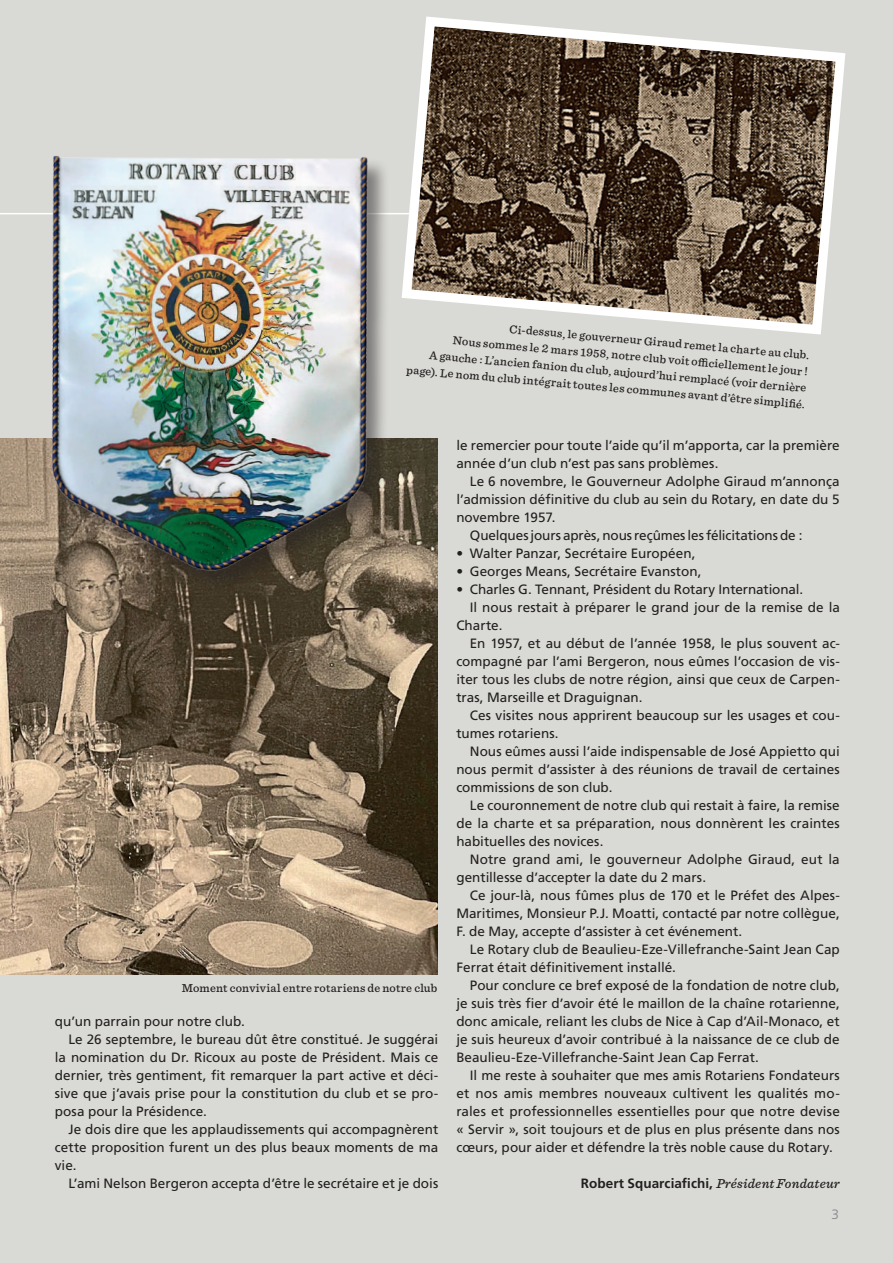
<style>
.page{position:relative;width:893px;height:1263px;background:#d9d9d5}
.page>*{position:absolute;margin:0;border:0;box-sizing:border-box;transform-origin:0 0}
.t1{font:13.5px/18px "Frutiger LT Std";color:#231f20}
.t2{font:700 13.5px "Frutiger LT Std";color:#231f20}
.t3{font:300 13.5px "Frutiger LT Std";color:#808285}
.t4{font:500 12px/16.5px "Sentinel";letter-spacing:.015em;color:#231f20;text-align:right}
.s1{font-family:"Sentinel";font-weight:500;font-style:italic}
</style>
<div class="page">
<img style="left:0;top:439px;width:437px;height:535px">
<svg style="left:397px;top:16px;width:449px;height:319px"></svg>
<div style="left:51px;top:156px;width:339px;height:438px;background:#231f20;opacity:.5"></div>
<img style="left:46px;top:155px;width:330px;height:436px">
<p class="t4" style="left:412px;top:311px;width:402px;rotate:5deg">Ci-dessus, le gouverneur Giraud remet la charte au club.<br>Nous sommes le 2 mars 1958, notre club voit offi ciellement le jour !<br>A gauche : L’ancien fanion du club, aujourd’hui remplacé (voir dernière page). Le nom du club intégrait toutes les communes avant d’être simplifi é.</p>
<p class="t4" style="left:182px;top:979px;width:257px">Moment convivial entre rotariens de notre club</p>
<p class="t1" style="left:55px;top:1012px;width:192px">qu’un parrain pour notre club.</p>
<p class="t1" style="left:68px;top:1030px;width:371px">Le 26 septembre, le bureau dût être constitué. Je suggérai</p>
<p class="t1" style="left:55px;top:1048px;width:385px">la nomination du Dr. Ricoux au poste de Président. Mais ce</p>
<p class="t1" style="left:55px;top:1066px;width:385px">dernier, très gentiment, fit remarquer la part active et déci-</p>
<p class="t1" style="left:55px;top:1084px;width:385px">sive que j’avais prise pour la constitution du club et se pro-</p>
<p class="t1" style="left:55px;top:1102px;width:154px">posa pour la Présidence.</p>
<p class="t1" style="left:68px;top:1120px;width:371px">Je dois dire que les applaudissements qui accompagnèrent</p>
<p class="t1" style="left:55px;top:1138px;width:385px">cette proposition furent un des plus beaux moments de ma</p>
<p class="t1" style="left:55px;top:1156px;width:23px">vie.</p>
<p class="t1" style="left:68px;top:1174px;width:371px">L’ami Nelson Bergeron accepta d’être le secrétaire et je dois</p>
<p class="t1" style="left:456px;top:436px;width:385px">le remercier pour toute l’aide qu’il m’apporta, car la première année d’un club n’est pas sans problèmes.</p>
<p class="t1" style="left:470px;top:472px;width:371px">Le 6 novembre, le Gouverneur Adolphe Giraud m’annonça</p>
<p class="t1" style="left:456px;top:490px;width:385px">l’admission définitive du club au sein du Rotary, en date du 5</p>
<p class="t1" style="left:456px;top:508px;width:101px">novembre 1957.</p>
<p class="t1" style="left:470px;top:526px;width:334px">Quelques jours après, nous reçûmes les félicitations de :</p>
<p class="t1" style="left:456px;top:544px;width:241px">• Walter Panzar, Secrétaire Européen,</p>
<p class="t1" style="left:456px;top:562px;width:247px">• Georges Means, Secrétaire Evanston,</p>
<p class="t1" style="left:456px;top:580px;width:348px">• Charles G. Tennant, Président du Rotary International.</p>
<p class="t1" style="left:470px;top:598px;width:371px">Il nous restait à préparer le grand jour de la remise de la</p>
<p class="t1" style="left:456px;top:616px;width:48px">Charte.</p>
<p class="t1" style="left:470px;top:634px;width:371px">En 1957, et au début de l’année 1958, le plus souvent ac-</p>
<p class="t1" style="left:456px;top:652px;width:385px">compagné par l’ami Bergeron, nous eûmes l’occasion de vis-</p>
<p class="t1" style="left:456px;top:670px;width:385px">iter tous les clubs de notre région, ainsi que ceux de Carpen-</p>
<p class="t1" style="left:456px;top:688px;width:188px">tras, Marseille et Draguignan.</p>
<p class="t1" style="left:470px;top:706px;width:371px">Ces visites nous apprirent beaucoup sur les usages et cou-</p>
<p class="t1" style="left:456px;top:724px;width:104px">tumes rotariens.</p>
<p class="t1" style="left:470px;top:742px;width:371px">Nous eûmes aussi l’aide indispensable de José Appietto qui</p>
<p class="t1" style="left:456px;top:760px;width:385px">nous permit d’assister à des réunions de travail de certaines</p>
<p class="t1" style="left:456px;top:778px;width:158px">commissions de son club.</p>
<p class="t1" style="left:470px;top:796px;width:371px">Le couronnement de notre club qui restait à faire, la remise</p>
<p class="t1" style="left:456px;top:814px;width:385px">de la charte et sa préparation, nous donnèrent les craintes</p>
<p class="t1" style="left:456px;top:832px;width:149px">habituelles des novices.</p>
<p class="t1" style="left:470px;top:850px;width:371px">Notre grand ami, le gouverneur Adolphe Giraud, eut la</p>
<p class="t1" style="left:456px;top:868px;width:251px">gentillesse d’accepter la date du 2 mars.</p>
<p class="t1" style="left:470px;top:886px;width:371px">Ce jour-là, nous fûmes plus de 170 et le Préfet des Alpes-</p>
<p class="t1" style="left:456px;top:904px;width:385px">Maritimes, Monsieur P.J. Moatti, contacté par notre collègue,</p>
<p class="t1" style="left:456px;top:922px;width:288px">F. de May, accepte d’assister à cet événement.</p>
<p class="t1" style="left:470px;top:940px;width:371px">Le Rotary club de Beaulieu-Eze-Villefranche-Saint Jean Cap</p>
<p class="t1" style="left:456px;top:958px;width:221px">Ferrat était définitivement installé.</p>
<p class="t1" style="left:470px;top:976px;width:371px">Pour conclure ce bref exposé de la fondation de notre club,</p>
<p class="t1" style="left:456px;top:994px;width:385px">je suis très fier d’avoir été le maillon de la chaîne rotarienne,</p>
<p class="t1" style="left:456px;top:1012px;width:385px">donc amicale, reliant les clubs de Nice à Cap d’Ail-Monaco, et</p>
<p class="t1" style="left:456px;top:1030px;width:385px">je suis heureux d’avoir contribué à la naissance de ce club de</p>
<p class="t1" style="left:456px;top:1048px;width:304px">Beaulieu-Eze-Villefranche-Saint Jean Cap Ferrat.</p>
<p class="t1" style="left:470px;top:1066px;width:371px">Il me reste à souhaiter que mes amis Rotariens Fondateurs</p>
<p class="t1" style="left:456px;top:1084px;width:385px">et nos amis membres nouveaux cultivent les qualités mo-</p>
<p class="t1" style="left:456px;top:1102px;width:385px">rales et professionnelles essentielles pour que notre devise</p>
<p class="t1" style="left:456px;top:1120px;width:385px">« Servir », soit toujours et de plus en plus présente dans nos</p>
<p class="t1" style="left:456px;top:1138px;width:378px">cœurs, pour aider et défendre la très noble cause du Rotary.</p>
<p class="t2" style="left:581px;top:1175px;width:260px">Robert Squarciafichi, <span class="s1">Président Fondateur</span></p>
<p class="t3" style="left:831px;top:1207px;width:9px">3</p>
</div>
